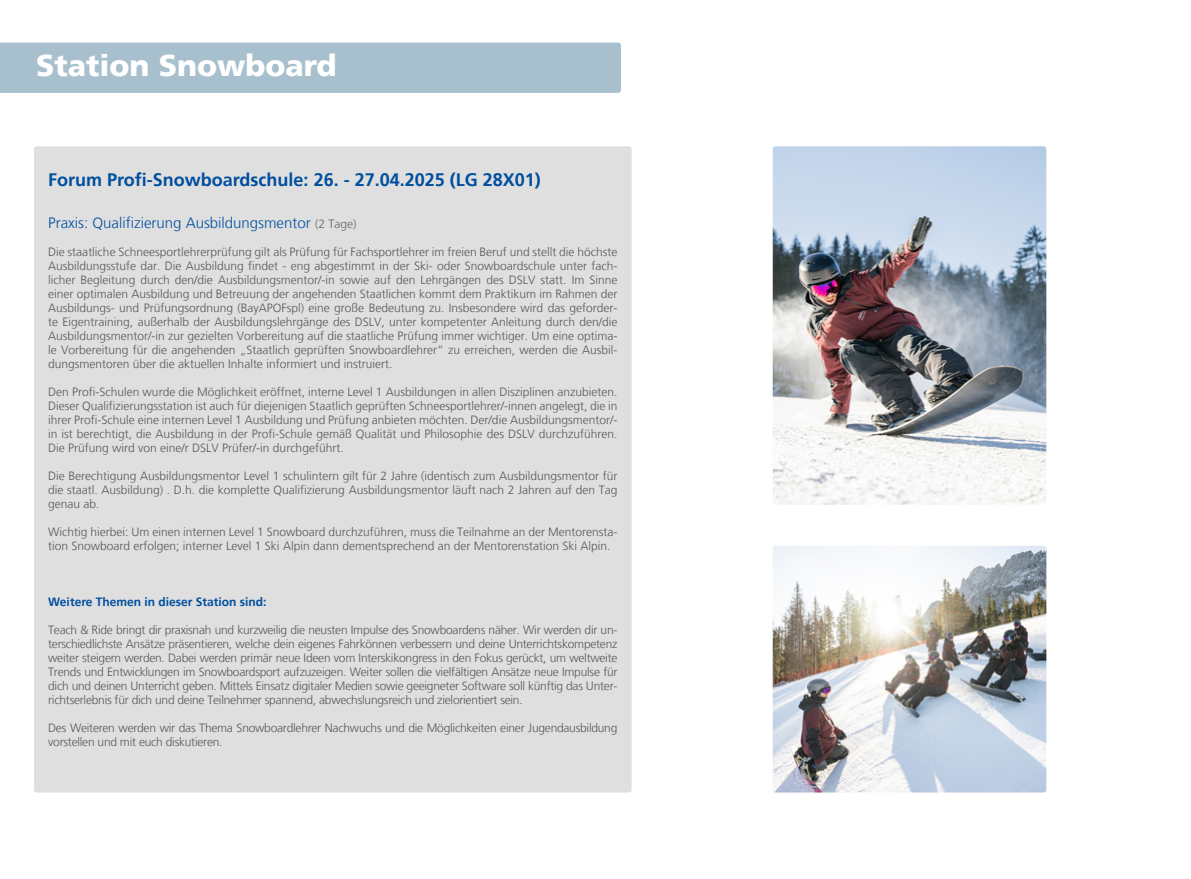
<style>
.page{position:relative;width:1191px;height:879px;background:#fff}
.page>*{position:absolute;margin:0;border:0;box-sizing:border-box;transform-origin:0 0}
.t1{font:900 30px "Frutiger";color:#fff}
.t2{font:700 18px "Frutiger";color:#004f9f}
.t3{font:300 15px "Frutiger";color:#004f9f}
.t4{font:300 12px/14px "Frutiger";color:#575756;text-align:justify}
.t5{font:300 12px/14px "Frutiger";letter-spacing:-.02em;color:#575756}
.t6{font:700 12px "Frutiger";color:#004f9f}
.s1{font-size:12px;color:#646363}
</style>
<div class="page">
<div style="left:34px;top:146px;width:597px;height:646px;background:#dadada;border-radius:3px"></div>
<div style="left:0;top:43px;width:621px;height:50px;background:#a8c0ce"></div>
<img style="left:772px;top:146px;width:274px;height:359px">
<img style="left:772px;top:546px;width:274px;height:246px">
<h1 class="t1" style="left:36px;top:48px;width:302px">Station Snowboard</h1>
<h2 class="t2" style="left:48px;top:169px;width:494px">Forum Profi-Snowboardschule: 26. - 27.04.2025 (LG 28X01)</h2>
<p class="t3" style="left:48px;top:214px;width:310px">Praxis: Qualifizierung Ausbildungsmentor <span class="s1">(2 Tage)</span></p>
<p class="t4" style="left:48px;top:245px;width:571px">Die staatliche Schneesportlehrerprüfung gilt als Prüfung für Fachsportlehrer im freien Beruf und stellt die höchste Ausbildungsstufe dar. Die Ausbildung findet - eng abgestimmt in der Ski- oder Snowboardschule unter fach&shy;licher Begleitung durch den/die Ausbildungsmentor/-in sowie auf den Lehrgängen des DSLV statt. Im Sinne einer optimalen Ausbildung und Betreuung der angehenden Staatlichen kommt dem Praktikum im Rahmen der Ausbildungs- und Prüfungsordnung (BayAPOFspl) eine große Bedeutung zu. Insbesondere wird das geforder&shy;te Eigentraining, außerhalb der Ausbildungslehrgänge des DSLV, unter kompetenter Anleitung durch den/die Ausbildungsmentor/-in zur gezielten Vorbereitung auf die staatliche Prüfung immer wichtiger. Um eine optima&shy;le Vorbereitung für die angehenden „Staatlich geprüften Snowboardlehrer“ zu erreichen, werden die Ausbil&shy;dungsmentoren über die aktuellen Inhalte informiert und instruiert.</p>
<p class="t4" style="left:48px;top:385px;width:571px">Den Profi-Schulen wurde die Möglichkeit eröffnet, interne Level 1 Ausbildungen in allen Disziplinen anzubieten.<br>Dieser Qualifizierungsstation ist auch für diejenigen Staatlich geprüften Schneesportlehrer/-innen angelegt, die in ihrer Profi-Schule eine internen Level 1 Ausbildung und Prüfung anbieten möchten. Der/die Ausbildungsmentor/- in ist berechtigt, die Ausbildung in der Profi-Schule gemäß Qualität und Philosophie des DSLV durchzuführen.<br>Die Prüfung wird von eine/r DSLV Prüfer/-in durchgeführt.</p>
<p class="t4" style="left:48px;top:469px;width:571px">Die Berechtigung Ausbildungsmentor Level 1 schulintern gilt für 2 Jahre (identisch zum Ausbildungsmentor für die staatl. Ausbildung) . D.h. die komplette Qualifizierung Ausbildungsmentor läuft nach 2 Jahren auf den Tag genau ab.</p>
<p class="t4" style="left:48px;top:525px;width:571px">Wichtig hierbei: Um einen internen Level 1 Snowboard durchzuführen, muss die Teilnahme an der Mentorensta&shy;tion Snowboard erfolgen; interner Level 1 Ski Alpin dann dementsprechend an der Mentorenstation Ski Alpin.</p>
<p class="t6" style="left:48px;top:595px;width:220px">Weitere Themen in dieser Station sind:</p>
<p class="t4" style="left:48px;top:623px;width:571px">Teach &amp; Ride bringt dir praxisnah und kurzweilig die neusten Impulse des Snowboardens näher. Wir werden dir un&shy;terschiedlichste Ansätze präsentieren, welche dein eigenes Fahrkönnen verbessern und deine Unterrichtskompetenz weiter steigern werden. Dabei werden primär neue Ideen vom Interskikongress in den Fokus gerückt, um weltweite Trends und Entwicklungen im Snowboardsport aufzuzeigen. Weiter sollen die vielfältigen Ansätze neue Impulse für dich und deinen Unterricht geben. Mittels Einsatz digitaler Medien sowie geeigneter Software soll künftig das Unter&shy;richtserlebnis für dich und deine Teilnehmer spannend, abwechslungsreich und zielorientiert sein.</p>
<p class="t5" style="left:48px;top:721px;width:571px">Des Weiteren werden wir das Thema Snowboardlehrer Nachwuchs und die Möglichkeiten einer Jugendausbildung vorstellen und mit euch diskutieren.</p>
</div>
